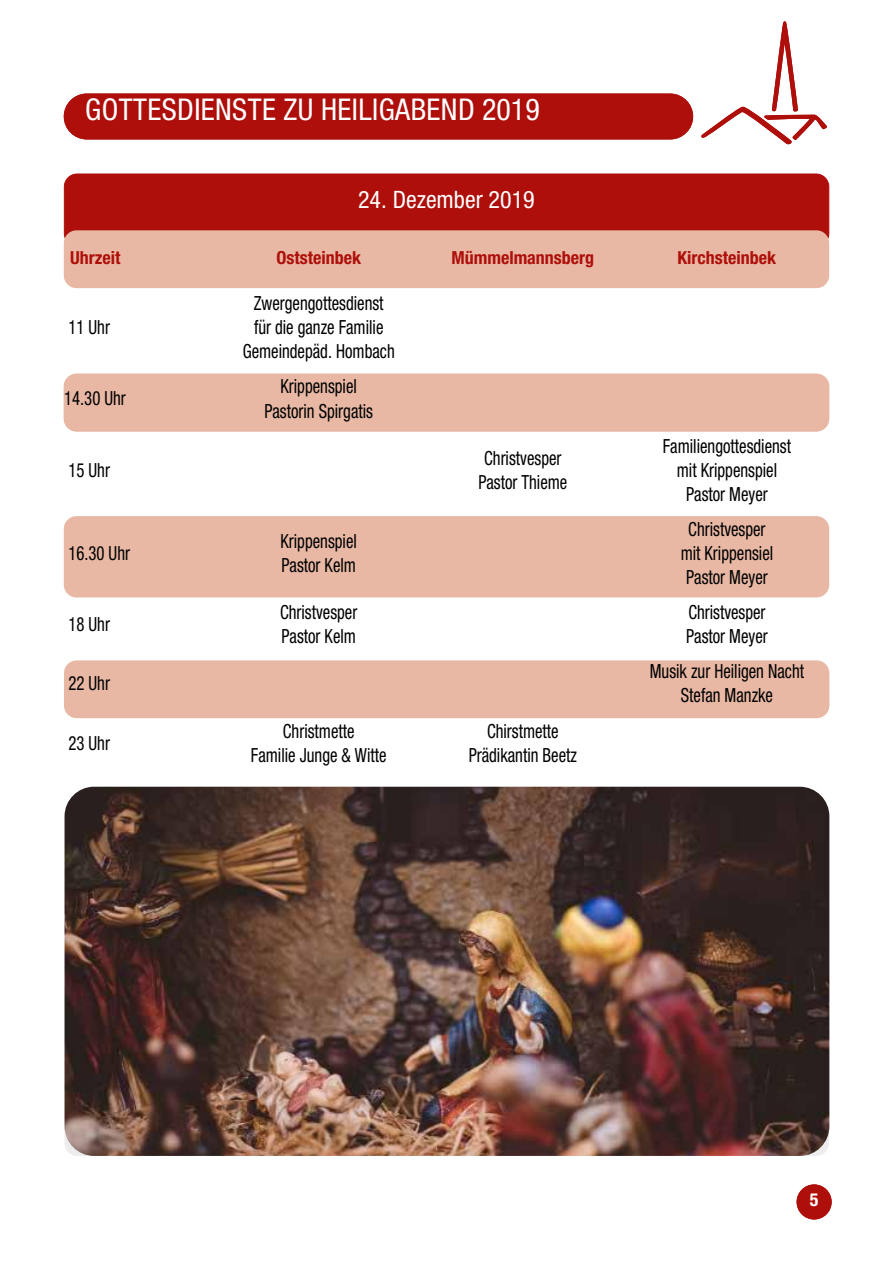
<style>
.page{position:relative;width:893px;height:1263px;background:#fff}
.page>*{position:absolute;margin:0;border:0;box-sizing:border-box;transform-origin:0 0}
.t1{font:condensed 30px "Helvetica Neue";letter-spacing:.015em;color:#fff}
.t2{font:30px "Myriad Pro";color:#fff}
.t3{font:condensed 24px "Helvetica Neue";color:#fff}
.t4{font:condensed 19.5px/24px "Helvetica Neue";color:#000;text-align:center;scale:.86 1}
.t5{font:700 condensed 18px "Helvetica Neue";color:#ae0f0a}
.t6{font:18px "Myriad Pro";color:#fff}
</style>
<div class="page">
<div style="left:64px;top:660px;width:765px;height:58px;background:#e8b8a4;border-radius:13px"></div>
<div style="left:64px;top:94px;width:629px;height:45px;background:#ae0f0a;border-radius:23px"></div>
<div style="left:64px;top:516px;width:765px;height:81px;background:#e8b8a4;border-radius:13px"></div>
<div style="left:64px;top:374px;width:765px;height:57px;background:#e8b8a4;border-radius:13px"></div>
<div style="left:64px;top:174px;width:765px;height:72px;background:#ae0f0a;border-radius:13px"></div>
<div style="left:64px;top:174px;width:765px;height:73px;border:1px solid #ae0f0a;border-radius:13px"></div>
<div style="left:64px;top:230px;width:765px;height:58px;background:#e8b8a4;border-radius:13px"></div>
<div style="left:797px;top:1184px;width:35px;height:35px;background:#ae0f0a;border-radius:50%"></div>
<svg style="left:701px;top:21px;width:126px;height:124px"></svg>
<img style="left:65px;top:787px;width:764px;height:369px">
<h1 class="t1" style="left:85px;top:92px;width:456px">GOTTESDIENSTE ZU HEILIGABEND 2019</h1>
<h1 class="t2" style="left:85px;top:93px;width:136px">Titelthema</h1>
<p class="t3" style="left:358px;top:186px;width:178px">24. Dezember 2019</p>
<p class="t5" style="left:70px;top:247px;width:52px">Uhrzeit</p>
<p class="t5" style="left:276px;top:247px;width:86px">Oststeinbek</p>
<p class="t5" style="left:451px;top:247px;width:144px">Mümmelmannsberg</p>
<p class="t5" style="left:678px;top:247px;width:100px">Kirchsteinbek</p>
<p class="t4" style="left:68px;top:315px;width:50px">11 Uhr</p>
<p class="t4" style="left:243px;top:291px;width:178px">Zwergengottesdienst<br>für die ganze Familie<br>Gemeindepäd. Hombach</p>
<p class="t4" style="left:64px;top:386px;width:73px">14.30 Uhr</p>
<p class="t4" style="left:264px;top:374px;width:128px">Krippenspiel<br>Pastorin Spirgatis</p>
<p class="t4" style="left:68px;top:458px;width:50px">15 Uhr</p>
<p class="t4" style="left:68px;top:541px;width:73px">16.30 Uhr</p>
<p class="t4" style="left:281px;top:529px;width:90px;text-align:left">Krippenspiel<br>Pastor Kelm</p>
<p class="t4" style="left:478px;top:446px;width:105px">Christvesper<br>Pastor Thieme</p>
<p class="t4" style="left:663px;top:434px;width:151px">Familiengottesdienst mit Krippenspiel<br>Pastor Meyer</p>
<p class="t4" style="left:681px;top:517px;width:109px">Christvesper mit Krippensiel<br>Pastor Meyer</p>
<p class="t4" style="left:68px;top:612px;width:50px">18 Uhr</p>
<p class="t4" style="left:280px;top:600px;width:91px;text-align:left">Christvesper<br>Pastor Kelm</p>
<p class="t4" style="left:686px;top:600px;width:96px;text-align:left">Christvesper<br>Pastor Meyer</p>
<p class="t4" style="left:68px;top:671px;width:50px">22 Uhr</p>
<p class="t4" style="left:650px;top:659px;width:181px">Musik zur Heiligen Nacht<br>Stefan Manzke</p>
<p class="t4" style="left:68px;top:730px;width:50px">23 Uhr</p>
<p class="t4" style="left:251px;top:718px;width:159px">Christmette<br>Familie Junge &amp; Witte</p>
<p class="t4" style="left:469px;top:718px;width:127px">Chirstmette<br>Prädikantin Beetz</p>
<p class="t6" style="left:809px;top:1189px;width:11px">5</p>
</div>
